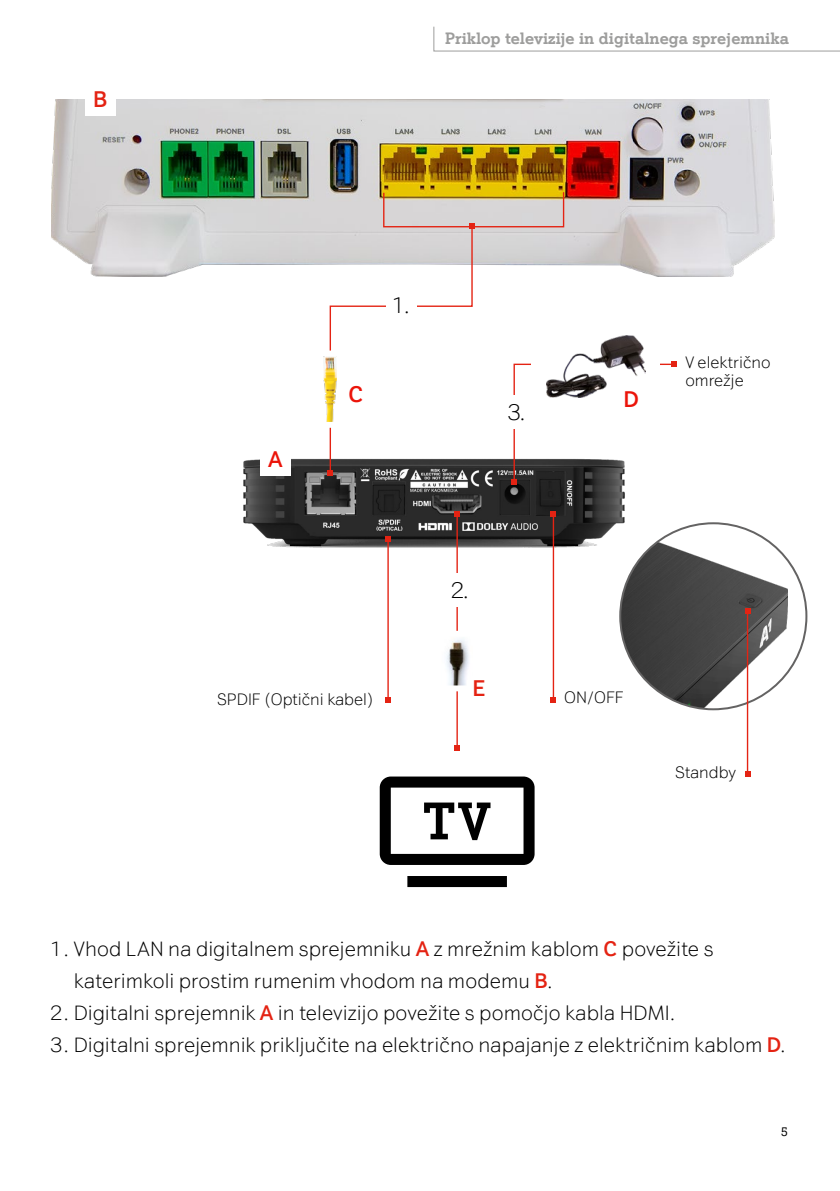
<style>
.page{position:relative;width:840px;height:1191px;background:#fff}
.page>*{position:absolute;margin:0;border:0;box-sizing:border-box;transform-origin:0 0}
.t1{font:300 21.8px "A1 Sans";color:#000}
.t2{font:700 21.4px "A1 Sans";color:#eb140a}
.t3{font:700 21.4px "A1 Sans";color:#e42313}
.t4{font:300 20px/32px "A1 Sans";letter-spacing:-.005em;color:#000}
.t5{font:300 16px/18.4px "A1 Sans";color:#000}
.t6{font:700 16px "A1 Serif";color:#9d9d9c}
.t7{font:12px "A1 Serif";color:#000}
.s1{font-weight:700;color:#e42313}
</style>
<div class="page">
<img style="left:51px;top:99px;width:723px;height:177px">
<div style="left:85px;top:82px;width:30px;height:34px;background:#fff"></div>
<img style="left:243px;top:458px;width:382px;height:180px">
<div style="left:260px;top:442px;width:30px;height:34px;background:#fff"></div>
<hr style="left:456px;top:514px;width:1px;height:233px;background:#e42313">
<svg style="left:454px;top:745px;width:5px;height:5px"></svg>
<svg style="left:454px;top:511px;width:5px;height:6px"></svg>
<hr style="left:552px;top:514px;width:2px;height:186px;background:#e42313">
<svg style="left:550px;top:697px;width:6px;height:6px"></svg>
<svg style="left:550px;top:511px;width:6px;height:6px"></svg>
<hr style="left:387px;top:539px;width:1px;height:161px;background:#e42313">
<svg style="left:385px;top:697px;width:5px;height:6px"></svg>
<svg style="left:385px;top:536px;width:5px;height:5px"></svg>
<svg style="left:432px;top:628px;width:64px;height:77px"></svg>
<div style="left:444px;top:573px;width:30px;height:34px;background:#fff"></div>
<svg style="left:305px;top:191px;width:371px;height:294px"></svg>
<img style="left:620px;top:523px;width:167px;height:186px">
<hr style="left:746px;top:611px;width:1px;height:162px;background:#e42313">
<svg style="left:744px;top:608px;width:5px;height:6px"></svg>
<svg style="left:745px;top:771px;width:4px;height:5px"></svg>
<div style="left:501px;top:395px;width:30px;height:34px;background:#fff"></div>
<svg style="left:379px;top:776px;width:155px;height:111px"></svg>
<svg style="left:433px;top:26px;width:406px;height:26px"></svg>
<p class="t3" style="left:93px;top:85px;width:16px">B</p>
<p class="t6" style="left:445px;top:27px;width:345px">Priklop televizije in digitalnega sprejemnika</p>
<p class="t1" style="left:391px;top:292px;width:20px">1.</p>
<p class="t2" style="left:268px;top:445px;width:16px">A</p>
<p class="t2" style="left:348px;top:380px;width:16px">C</p>
<p class="t2" style="left:623px;top:386px;width:17px">D</p>
<p class="t1" style="left:507px;top:399px;width:20px">3.</p>
<p class="t5" style="left:685px;top:353px;width:87px">V električno omrežje</p>
<p class="t5" style="left:217px;top:689px;width:158px">SPDIF (Optični kabel)</p>
<p class="t1" style="left:450px;top:577px;width:20px">2.</p>
<p class="t3" style="left:472px;top:675px;width:14px">E</p>
<p class="t5" style="left:564px;top:688px;width:61px">ON/OFF</p>
<p class="t5" style="left:674px;top:763px;width:62px">Standby</p>
<p class="t4" style="left:74px;top:932px;width:641px;text-indent:-23px">1. Vhod LAN na digitalnem sprejemniku <span class="s1">A</span> z mrežnim kablom <span class="s1">C</span> povežite s katerimkoli prostim rumenim vhodom na modemu <span class="s1">B</span>.</p>
<p class="t4" style="left:50px;top:996px;width:626px">2. Digitalni sprejemnik <span class="s1">A</span> in televizijo povežite s pomočjo kabla HDMI.</p>
<p class="t4" style="left:50px;top:1028px;width:736px">3. Digitalni sprejemnik priključite na električno napajanje z električnim kablom <span class="s1">D</span>.</p>
<p class="t7" style="left:780px;top:1124px;width:8px">5</p>
</div>
